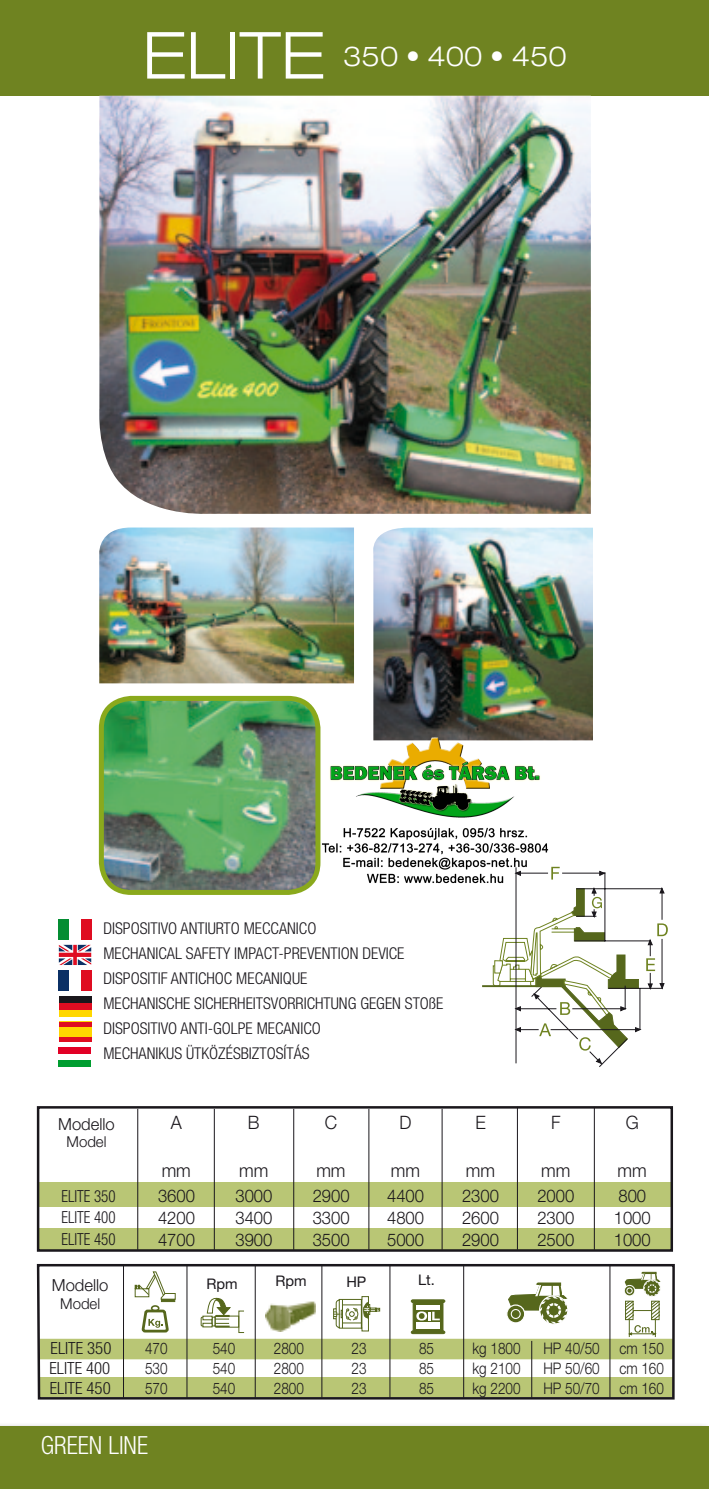
<style>
.page{position:relative;width:709px;height:1489px;background:#fff}
.page>*{position:absolute;margin:0;border:0;box-sizing:border-box;transform-origin:0 0}
.t1{font:300 expanded 65px "Helvetica Neue";color:#fff}
.t2{font:300 expanded 27.5px "Helvetica Neue";color:#fff}
.t3{font:300 condensed 25px "Helvetica Neue";color:#fff}
.t4{font:300 18.5px "Helvetica Neue";color:#1a171c;scale:.95 1}
.t5{font:300 17.5px "Helvetica Neue";color:#1a171c;scale:.95 1}
.t6{font:300 condensed 16.75px/19.8px "Helvetica Neue";color:#1a171c;text-align:justify}
.t7{font:300 condensed 16.5px "Helvetica Neue";color:#1a171c;scale:.9 1}
.t8{font:300 16.5px "Helvetica Neue";color:#1a171c}
.t9{font:300 condensed 16.25px/25px "Helvetica Neue";color:#1a171c}
.t10{font:300 16px "Helvetica Neue";color:#1a171c;scale:.85 1}
.t11{font:300 15px "Helvetica Neue";color:#1a171c}
.t12{font:14.75px "Helvetica Neue";color:#1a171c}
</style>
<div class="page">
<div style="left:0;top:1421px;width:709px;height:67px;background:#fafafa"></div>
<div style="left:0;top:1426px;width:709px;height:62px;background:#6f8321"></div>
<div style="left:0;top:0;width:709px;height:96px;background:#6f8321"></div>
<hr style="left:482px;top:985px;width:83px;height:2px;background:#56671c">
<svg style="left:492px;top:866px;width:176px;height:201px"></svg>
<div style="left:38px;top:1227px;width:634px;height:22px;background:#b9c675"></div>
<div style="left:38px;top:1182px;width:634px;height:24px;background:#b9c675"></div>
<div style="left:37px;top:1106px;width:636px;height:145px;border:2px solid #1a171c"></div>
<hr style="left:137px;top:1108px;width:1px;height:141px;background:#1a171c">
<hr style="left:368px;top:1108px;width:1px;height:141px;background:#1a171c">
<hr style="left:214px;top:1108px;width:1px;height:141px;background:#1a171c">
<hr style="left:441px;top:1108px;width:1px;height:141px;background:#1a171c">
<hr style="left:293px;top:1108px;width:1px;height:141px;background:#1a171c">
<hr style="left:594px;top:1106px;width:1px;height:143px;background:#1a171c">
<hr style="left:517px;top:1106px;width:1px;height:143px;background:#1a171c">
<img style="left:99px;top:96px;width:492px;height:418px">
<img style="left:373px;top:527px;width:220px;height:213px">
<img style="left:99px;top:527px;width:255px;height:156px">
<img style="left:101px;top:698px;width:217px;height:194px">
<div style="left:99px;top:696px;width:221px;height:198px;border:5px solid #8aa91c;border-radius:30px"></div>
<div style="left:59px;top:919px;width:10px;height:20px;background:#048d32"></div>
<div style="left:81px;top:919px;width:10px;height:20px;background:#df0d21"></div>
<div style="left:59px;top:969px;width:10px;height:21px;background:#0b3065"></div>
<div style="left:81px;top:969px;width:10px;height:21px;background:#df0d21"></div>
<svg style="left:59px;top:944px;width:32px;height:20px"></svg>
<div style="left:59px;top:1021px;width:32px;height:20px;background:#ffd700"></div>
<div style="left:59px;top:1036px;width:32px;height:5px;background:#df0d21"></div>
<div style="left:59px;top:1021px;width:32px;height:5px;background:#df0d21"></div>
<div style="left:59px;top:996px;width:32px;height:20px;background:linear-gradient(to right,#ffd700,#ffd700)"></div>
<div style="left:59px;top:1002px;width:32px;height:7px;background:#df0d21"></div>
<div style="left:59px;top:996px;width:32px;height:6px;background:#1a171c"></div>
<div style="left:58px;top:1060px;width:33px;height:7px;background:#009d30"></div>
<div style="left:58px;top:1046px;width:33px;height:7px;background:#e20026"></div>
<svg style="left:36px;top:1263px;width:639px;height:137px"></svg>
<svg style="left:135px;top:1270px;width:41px;height:31px"></svg>
<svg style="left:140px;top:1308px;width:30px;height:25px"></svg>
<div style="left:151px;top:1304px;width:8px;height:7px;border:2px solid #56671c;border-radius:50%"></div>
<svg style="left:200px;top:1297px;width:39px;height:30px"></svg>
<svg style="left:202px;top:1315px;width:10px;height:4px"></svg>
<svg style="left:202px;top:1322px;width:10px;height:5px"></svg>
<svg style="left:411px;top:1299px;width:34px;height:34px"></svg>
<div style="left:539px;top:1295px;width:29px;height:29px;border:1px solid #fff;border-radius:50%"></div>
<div style="left:506px;top:1304px;width:19px;height:19px;border:1px solid #fff;border-radius:50%"></div>
<svg style="left:508px;top:1282px;width:60px;height:41px"></svg>
<img style="left:265px;top:1299px;width:50px;height:32px">
<svg style="left:333px;top:1295px;width:47px;height:105px"></svg>
<div style="left:624px;top:1284px;width:11px;height:12px;border:1px solid #fff;border-radius:50%"></div>
<svg style="left:625px;top:1272px;width:35px;height:64px"></svg>
<img style="left:322px;top:733px;width:226px;height:155px">
<h1 class="t1" style="left:142px;top:17px;width:184px">ELITE</h1>
<h2 class="t2" style="left:343px;top:40px;width:225px">350 • 400 • 450</h2>
<p class="t9" style="left:103px;top:916px;width:341px">DISPOSITIVO ANTIURTO MECCANICO<br>MECHANICAL SAFETY IMPACT-PREVENTION DEVICE DISPOSITIF ANTICHOC MECANIQUE<br>MECHANISCHE SICHERHEITSVORRICHTUNG GEGEN STOßE DISPOSITIVO ANTI-GOLPE MECANICO<br>MECHANIKUS ÜTKÖZÉSBIZTOSÍTÁS</p>
<p class="t8" style="left:58px;top:1113px;width:58px">Modello</p>
<p class="t11" style="left:66px;top:1132px;width:41px">Model</p>
<p class="t4" style="left:171px;top:1110px;width:13px">A</p>
<p class="t4" style="left:248px;top:1110px;width:14px">B</p>
<p class="t4" style="left:325px;top:1110px;width:14px">C</p>
<p class="t4" style="left:399px;top:1110px;width:14px">D</p>
<p class="t4" style="left:475px;top:1110px;width:12px">E</p>
<p class="t4" style="left:551px;top:1110px;width:11px">F</p>
<p class="t4" style="left:625px;top:1110px;width:15px">G</p>
<p class="t4" style="left:162px;top:1159px;width:32px">mm</p>
<p class="t4" style="left:239px;top:1159px;width:32px">mm</p>
<p class="t4" style="left:316px;top:1159px;width:32px">mm</p>
<p class="t4" style="left:391px;top:1159px;width:32px">mm</p>
<p class="t4" style="left:466px;top:1159px;width:32px">mm</p>
<p class="t4" style="left:541px;top:1159px;width:32px">mm</p>
<p class="t4" style="left:617px;top:1159px;width:32px">mm</p>
<p class="t7" style="left:61px;top:1187px;width:62px">ELITE 350</p>
<p class="t5" style="left:158px;top:1184px;width:40px">3600</p>
<p class="t5" style="left:235px;top:1184px;width:40px">3000</p>
<p class="t5" style="left:313px;top:1184px;width:40px">2900</p>
<p class="t5" style="left:387px;top:1184px;width:40px">4400</p>
<p class="t5" style="left:462px;top:1184px;width:40px">2300</p>
<p class="t5" style="left:537px;top:1184px;width:40px">2000</p>
<p class="t5" style="left:618px;top:1184px;width:31px">800</p>
<p class="t7" style="left:61px;top:1207px;width:62px">ELITE 400</p>
<p class="t5" style="left:158px;top:1207px;width:40px">4200</p>
<p class="t5" style="left:235px;top:1207px;width:40px">3400</p>
<p class="t5" style="left:313px;top:1207px;width:40px">3300</p>
<p class="t5" style="left:387px;top:1207px;width:40px">4800</p>
<p class="t5" style="left:462px;top:1207px;width:40px">2600</p>
<p class="t5" style="left:537px;top:1207px;width:40px">2300</p>
<p class="t5" style="left:614px;top:1207px;width:40px">1000</p>
<p class="t7" style="left:61px;top:1229px;width:62px">ELITE 450</p>
<p class="t5" style="left:158px;top:1228px;width:40px">4700</p>
<p class="t5" style="left:235px;top:1228px;width:40px">3900</p>
<p class="t5" style="left:313px;top:1228px;width:40px">3500</p>
<p class="t5" style="left:387px;top:1228px;width:40px">5000</p>
<p class="t5" style="left:462px;top:1228px;width:40px">2900</p>
<p class="t5" style="left:537px;top:1228px;width:40px">2500</p>
<p class="t5" style="left:614px;top:1228px;width:40px">1000</p>
<p class="t8" style="left:52px;top:1274px;width:58px">Modello</p>
<p class="t11" style="left:60px;top:1293px;width:41px">Model</p>
<p class="t12" style="left:206px;top:1274px;width:33px">Rpm</p>
<p class="t12" style="left:275px;top:1272px;width:33px">Rpm</p>
<p class="t12" style="left:346px;top:1272px;width:22px">HP</p>
<p class="t12" style="left:418px;top:1271px;width:18px">Lt.</p>
<p class="t6" style="left:49px;top:1338px;width:63px">ELITE 350<br>ELITE 400<br>ELITE 450</p>
<p class="t10" style="left:145px;top:1337px;width:28px">470</p>
<p class="t10" style="left:213px;top:1337px;width:28px">540</p>
<p class="t10" style="left:274px;top:1337px;width:37px">2800</p>
<p class="t10" style="left:351px;top:1337px;width:19px">23</p>
<p class="t10" style="left:419px;top:1337px;width:19px">85</p>
<p class="t10" style="left:472px;top:1337px;width:58px">kg 1800</p>
<p class="t10" style="left:543px;top:1337px;width:143px">HP 40/50 cm 150</p>
<p class="t10" style="left:145px;top:1357px;width:28px">530</p>
<p class="t10" style="left:213px;top:1357px;width:28px">540</p>
<p class="t10" style="left:274px;top:1357px;width:37px">2800</p>
<p class="t10" style="left:351px;top:1357px;width:19px">23</p>
<p class="t10" style="left:419px;top:1357px;width:19px">85</p>
<p class="t10" style="left:472px;top:1357px;width:58px">kg 2100</p>
<p class="t10" style="left:543px;top:1357px;width:143px">HP 50/60 cm 160</p>
<p class="t10" style="left:145px;top:1377px;width:28px">570</p>
<p class="t10" style="left:213px;top:1377px;width:28px">540</p>
<p class="t10" style="left:274px;top:1377px;width:37px">2800</p>
<p class="t10" style="left:351px;top:1377px;width:19px">23</p>
<p class="t10" style="left:419px;top:1377px;width:19px">85</p>
<p class="t10" style="left:472px;top:1377px;width:58px">kg 2200</p>
<p class="t10" style="left:543px;top:1377px;width:143px">HP 50/70 cm 160</p>
<h3 class="t3" style="left:41px;top:1430px;width:109px">GREEN LINE</h3>
</div>
